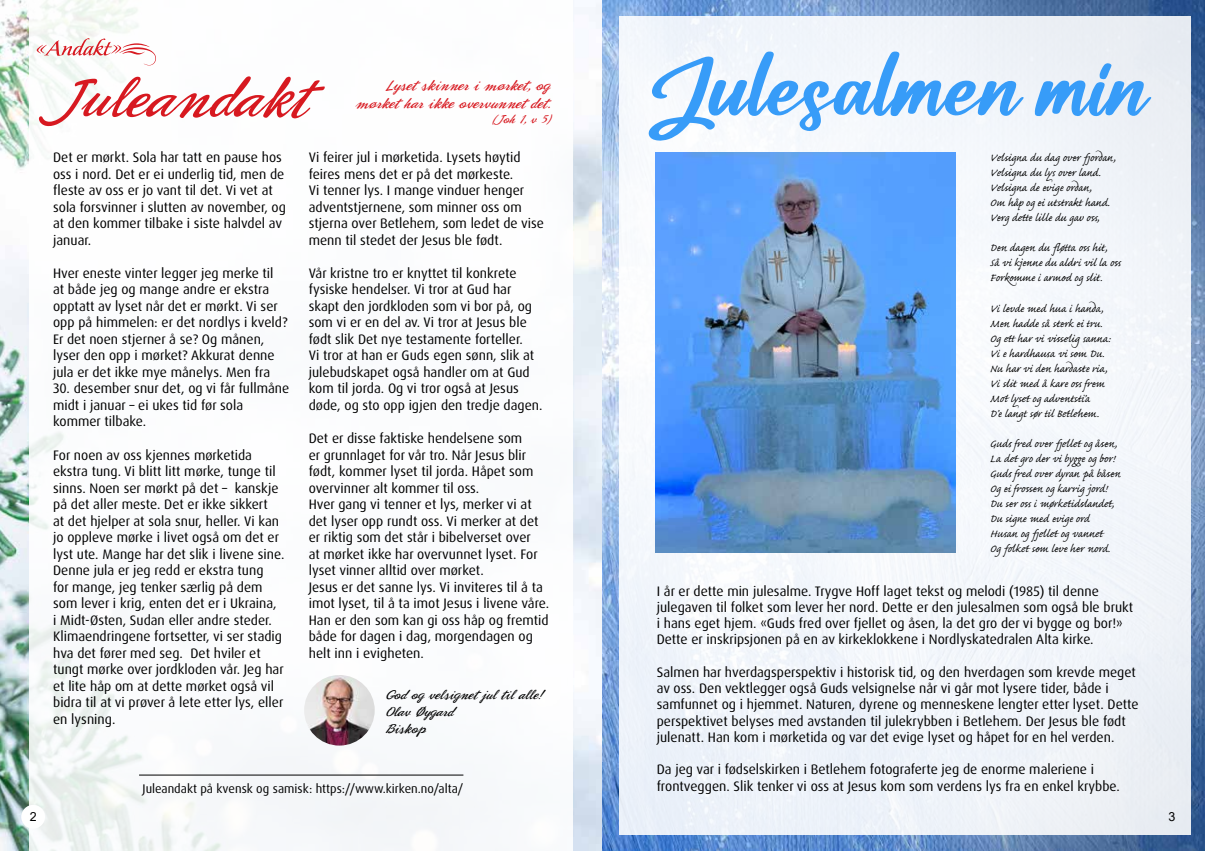
<style>
.page{position:relative;width:1205px;height:851px;background:#fff}
.page>*{position:absolute;margin:0;border:0;box-sizing:border-box;transform-origin:0 0}
.t1{font:65.88px "Catalish Huntera";color:#379cf8}
.t2{font:58.38px "Phoenix Script FLF";color:#d71920}
.t3{font:15px/18px "Phoenix Script FLF";color:#d71920;text-align:right}
.t4{font:13.75px/16.5px "Dax Pro";color:#000}
.t5{font:13.75px/15px "Caflisch Script Pro";color:#000}
.t6{font:13.75px/16.5px "Phoenix Script FLF";color:#000}
.t7{font:12.5px "Dax Pro";color:#000}
.t8{font:12.5px "Phoenix Script FLF";color:#d71920}
.t9{font:12.5px "Arial";color:#000}
</style>
<div class="page">
<img style="left:0;top:0;width:1205px;height:850px">
<div style="left:29px;top:0;width:544px;height:850px;background:#fff"></div>
<svg style="left:37px;top:38px;width:119px;height:27px"></svg>
<hr style="left:139px;top:774px;width:324px;height:1px;background:#000">
<img style="left:304px;top:675px;width:71px;height:70px;border-radius:35px">
<div style="left:619px;top:16px;width:571px;height:818px;background:#f2f6fb"></div>
<img style="left:655px;top:152px;width:301px;height:400px">
<div style="left:21px;top:804px;width:24px;height:24px;background:#fff;border-radius:50%"></div>
<h2 class="t2" style="left:53px;top:68px;width:257px">Juleandakt</h2>
<p class="t3" style="left:356px;top:77px;width:196px">Lyset skinner i mørket, og mørket har ikke overvunnet det.</p>
<p class="t8" style="left:492px;top:112px;width:60px">(Joh 1, v 5)</p>
<p class="t4" style="left:53px;top:149px;width:234px">Det er mørkt. Sola har tatt en pause hos oss i nord. Det er ei underlig tid, men de fleste av oss er jo vant til det. Vi vet at sola forsvinner i slutten av november, og at den kommer tilbake i siste halvdel av januar.</p>
<p class="t4" style="left:53px;top:265px;width:236px">Hver eneste vinter legger jeg merke til at både jeg og mange andre er ekstra opptatt av lyset når det er mørkt. Vi ser opp på himmelen: er det nordlys i kveld?<br>Er det noen stjerner å se? Og månen, lyser den opp i mørket? Akkurat denne jula er det ikke mye månelys. Men fra</p>
<p class="t4" style="left:53px;top:380px;width:238px">30. desember snur det, og vi får fullmåne midt i januar – ei ukes tid før sola kommer tilbake.</p>
<p class="t4" style="left:53px;top:446px;width:233px">For noen av oss kjennes mørketida ekstra tung. Vi blitt litt mørke, tunge til sinns. Noen ser mørkt på det – kanskje på det aller meste. Det er ikke sikkert<br>at det hjelper at sola snur, heller. Vi kan jo oppleve mørke i livet også om det er lyst ute. Mange har det slik i livene sine.<br>Denne jula er jeg redd er ekstra tung<br>for mange, jeg tenker særlig på dem som lever i krig, enten det er i Ukraina,<br>i Midt-Østen, Sudan eller andre steder.<br>Klimaendringene fortsetter, vi ser stadig hva det fører med seg. Det hviler et tungt mørke over jordkloden vår. Jeg har et lite håp om at dette mørket også vil bidra til at vi prøver å lete etter lys, eller en lysning.</p>
<p class="t4" style="left:309px;top:149px;width:237px">Vi feirer jul i mørketida. Lysets høytid feires mens det er på det mørkeste.<br>Vi tenner lys. I mange vinduer henger adventstjernene, som minner oss om stjerna over Betlehem, som ledet de vise menn til stedet der Jesus ble født.</p>
<p class="t4" style="left:309px;top:265px;width:235px">Vår kristne tro er knyttet til konkrete fysiske hendelser. Vi tror at Gud har skapt den jordkloden som vi bor på, og som vi er en del av. Vi tror at Jesus ble født slik Det nye testamente forteller.<br>Vi tror at han er Guds egen sønn, slik at julebudskapet også handler om at Gud kom til jorda. Og vi tror også at Jesus døde, og sto opp igjen den tredje dagen.</p>
<p class="t4" style="left:309px;top:430px;width:242px">Det er disse faktiske hendelsene som<br>er grunnlaget for vår tro. Når Jesus blir født, kommer lyset til jorda. Håpet som overvinner alt kommer til oss.<br>Hver gang vi tenner et lys, merker vi at det lyser opp rundt oss. Vi merker at det er riktig som det står i bibelverset over<br>at mørket ikke har overvunnet lyset. For lyset vinner alltid over mørket.<br>Jesus er det sanne lys. Vi inviteres til å ta imot lyset, til å ta imot Jesus i livene våre.<br>Han er den som kan gi oss håp og fremtid både for dagen i dag, morgendagen og helt inn i evigheten.</p>
<p class="t6" style="left:385px;top:687px;width:159px">God og velsignet jul til alle!<br>Olav Øygard<br>Biskop</p>
<p class="t7" style="left:143px;top:780px;width:322px">Juleandakt på kvensk og samisk: https://www.kirken.no/alta/</p>
<h1 class="t1" style="left:649px;top:52px;width:501px">Julesalmen min</h1>
<p class="t5" style="left:990px;top:152px;width:127px">Velsigna du dag over fjordan,<br>Velsigna du lys over land.<br>Velsigna de evige ordan,<br>Om håp og ei utstrakt hand.<br>Verg dette lille du gav oss,</p>
<p class="t5" style="left:990px;top:242px;width:133px">Den dagen du fløtta oss hit,<br>Så vi kjenne du aldri vil la oss<br>Forkomme i armod og slit.</p>
<p class="t5" style="left:990px;top:302px;width:122px">Vi levde med hua i handa,<br>Men hadde så sterk ei tru.<br>Og ett har vi visselig sanna:<br>Vi e hardhausa vi som Du.<br>Nu har vi den hardaste ria,<br>Vi slit med å kare oss frem<br>Mot lyset og adventsti’a<br>D’e langt sør til Betlehem.</p>
<p class="t5" style="left:990px;top:437px;width:132px">Guds fred over fjellet og åsen,<br>La det gro der vi bygge og bor!<br>Guds fred over dyran på båsen<br>Og ei frossen og karrig jord!<br>Du ser oss i mørketidslandet,<br>Du signe med evige ord<br>Husan og fjellet og vannet<br>Og folket som leve her nord.</p>
<p class="t4" style="left:657px;top:582px;width:478px">I år er dette min julesalme. Trygve Hoff laget tekst og melodi (1985) til denne julegaven til folket som lever her nord. Dette er den julesalmen som også ble brukt i hans eget hjem. «Guds fred over fjellet og åsen, la det gro der vi bygge og bor!» Dette er inskripsjonen på en av kirkeklokkene i Nordlyskatedralen Alta kirke.</p>
<p class="t4" style="left:657px;top:664px;width:483px">Salmen har hverdagsperspektiv i historisk tid, og den hverdagen som krevde meget av oss. Den vektlegger også Guds velsignelse når vi går mot lysere tider, både i samfunnet og i hjemmet. Naturen, dyrene og menneskene lengter etter lyset. Dette perspektivet belyses med avstanden til julekrybben i Betlehem. Der Jesus ble født julenatt. Han kom i mørketida og var det evige lyset og håpet for en hel verden.</p>
<p class="t4" style="left:657px;top:761px;width:465px">Da jeg var i fødselskirken i Betlehem fotograferte jeg de enorme maleriene i frontveggen. Slik tenker vi oss at Jesus kom som verdens lys fra en enkel krybbe.</p>
<p class="t9" style="left:30px;top:807px;width:8px">2</p>
<p class="t9" style="left:1168px;top:807px;width:8px">3</p>
</div>
